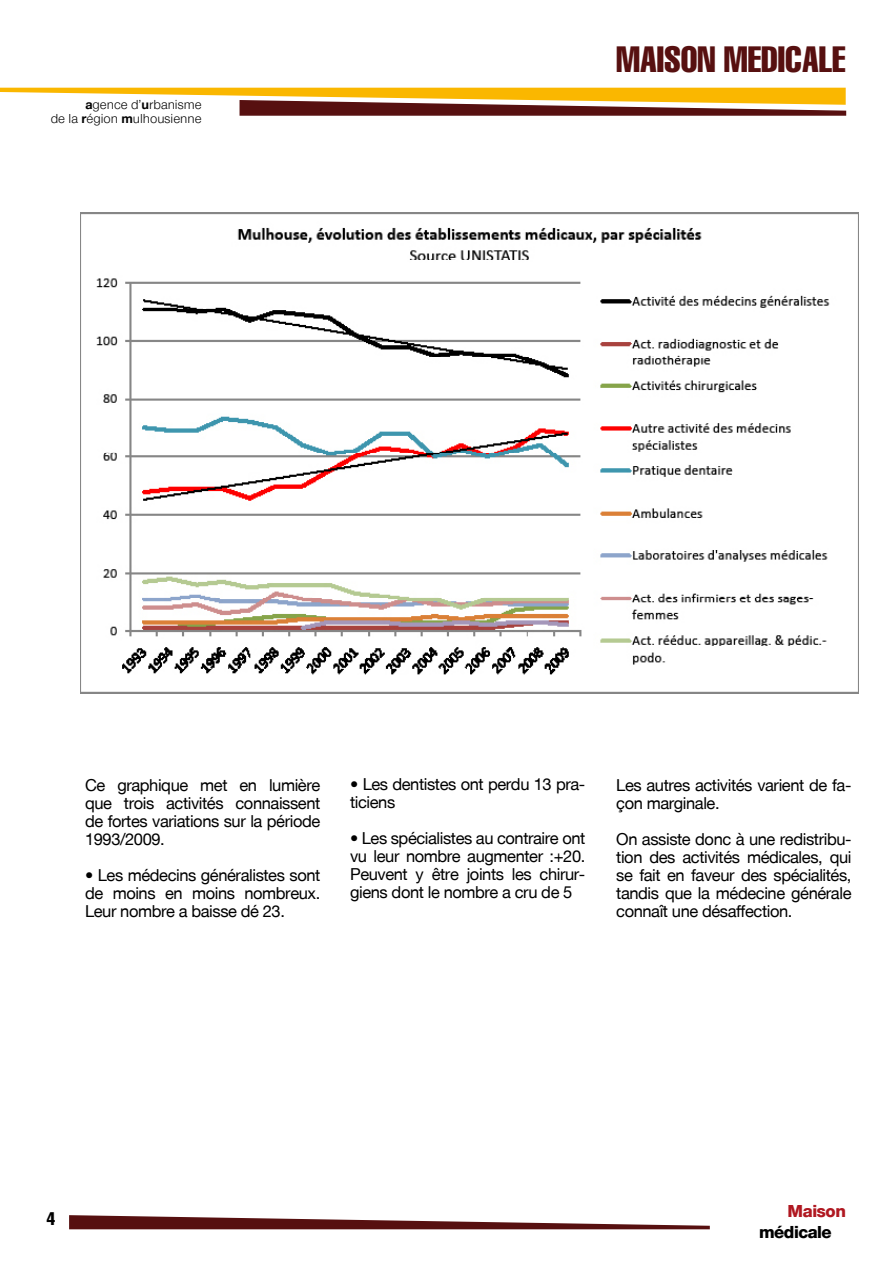
<style>
.page{position:relative;width:893px;height:1263px;background:#fff}
.page>*{position:absolute;margin:0;border:0;box-sizing:border-box;transform-origin:0 0}
.t1{font:extra-condensed 36px "Helvetica";color:#571010}
.t2{font:800 18px "Nimbus Sans Novus T";letter-spacing:-.025em;color:#000}
.t3{font:800 18px "Nimbus Sans Novus T";letter-spacing:-.02em;color:#b01821}
.t4{font:16.5px/18px "Helvetica Neue";letter-spacing:-.025em;color:#000;text-align:justify}
.t5{font:13.5px/13.5px "Nimbus Sans Novus T";color:#000;text-align:right}
.s1{font-weight:700}
</style>
<div class="page">
<svg style="left:0;top:88px;width:847px;height:28px"></svg>
<svg style="left:69px;top:1215px;width:641px;height:14px"></svg>
<img style="left:81px;top:213px;width:778px;height:480px">
<p class="t5" style="left:51px;top:98px;width:152px"><span class="s1">a</span>gence d’<span class="s1">u</span>rbanisme<br>de la <span class="s1">r</span>égion <span class="s1">m</span>ulhousienne</p>
<h1 class="t1" style="left:616px;top:36px;width:231px">MAISON MEDICALE</h1>
<p class="t4" style="left:85px;top:776px;width:237px">Ce graphique met en lumière que trois activités connaissent de fortes variations sur la période 1993/2009.</p>
<p class="t4" style="left:85px;top:866px;width:237px">• Les médecins généralistes sont de moins en moins nombreux.<br>Leur nombre a baisse dé 23.</p>
<p class="t4" style="left:350px;top:775px;width:237px">• Les dentistes ont perdu 13 pra&shy;ticiens</p>
<p class="t4" style="left:350px;top:829px;width:237px">• Les spécialistes au contraire ont vu leur nombre augmenter :+20.<br>Peuvent y être joints les chirur&shy;giens dont le nombre a cru de 5</p>
<p class="t4" style="left:616px;top:775px;width:237px">Les autres activités varient de fa&shy;çon marginale.</p>
<p class="t4" style="left:616px;top:829px;width:237px">On assiste donc à une redistribu&shy;tion des activités médicales, qui se fait en faveur des spécialités, tandis que la médecine générale connaît une désaffection.</p>
<p class="t3" style="left:788px;top:1200px;width:60px">Maison</p>
<p class="t2" style="left:759px;top:1221px;width:74px">médicale</p>
</div>
